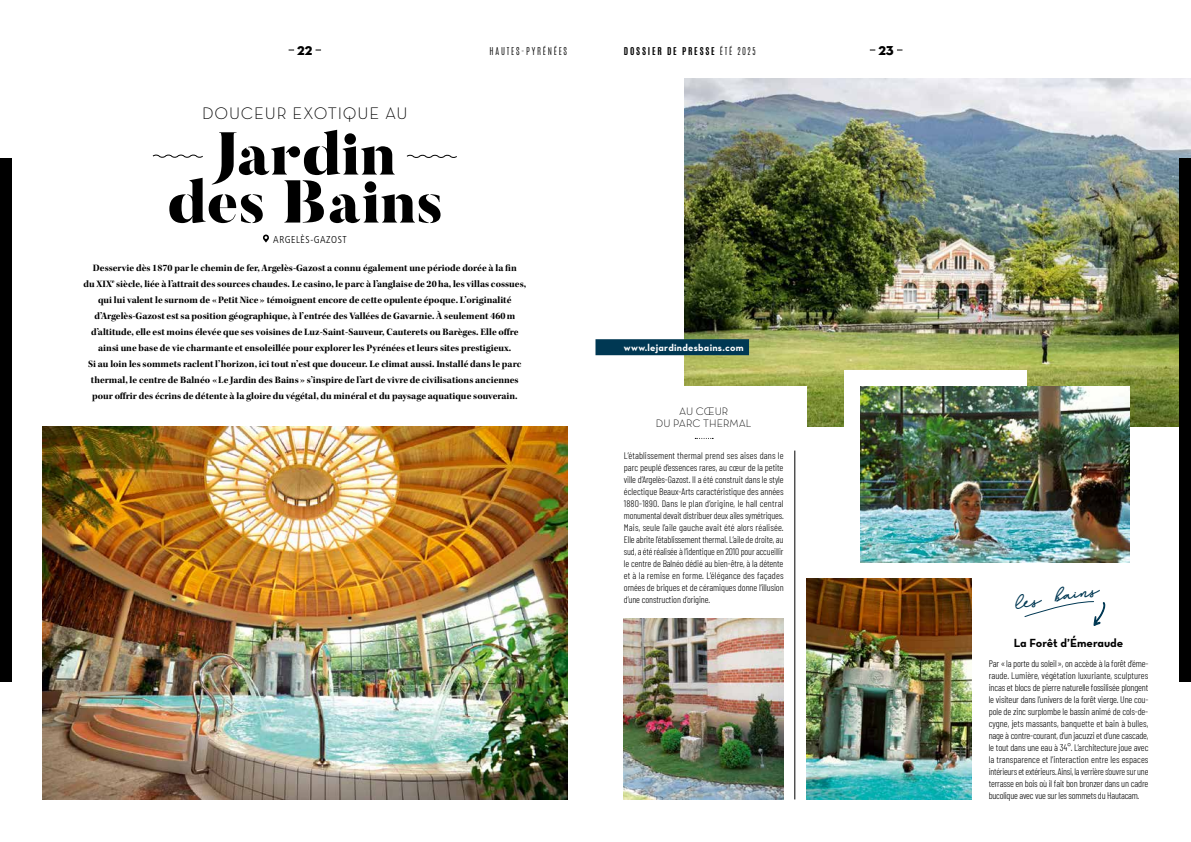
<style>
.page{position:relative;width:1191px;height:842px;background:#fff}
.page>*{position:absolute;margin:0;border:0;box-sizing:border-box;transform-origin:0 0}
.t1{font:900 60px/48px "Butler Stencil";color:#000;text-align:center}
.t2{font:italic 20px "Bathilda";color:#003853}
.t3{font:17px "Neutra Text Light Alt";letter-spacing:.05em;color:#000}
.t4{font:13px "Neutra Disp Titling";color:#000}
.t5{font:12px "Neutra Text Bold Alt";letter-spacing:-.005em;color:#000}
.t6{font:11px/12px "Neutra Text Light Alt";color:#000;text-align:center}
.t7{font:10px/16px "Kepler Std Bold Subh";color:#000;text-align:center}
.t8{font:10px "Neutra Text Bold Alt";letter-spacing:.025em;color:#fff}
.t9{font:300 condensed 10px "Frutiger LT Std";letter-spacing:.05em;color:#000}
.t10{font:300 9.5px/12px "Barlow Condensed";letter-spacing:-.015em;color:#000;text-align:justify}
.t11{font:700 9px "Antonio";letter-spacing:.2em;color:#000}
.t12{font:300 9px "Antonio";letter-spacing:.2em;color:#000}
.s1{font-weight:300}
</style>
<div class="page">
<svg style="left:152px;top:154px;width:51px;height:4px"></svg>
<svg style="left:406px;top:154px;width:51px;height:4px"></svg>
<svg style="left:263px;top:235px;width:6px;height:8px"></svg>
<img style="left:43px;top:427px;width:524px;height:372px">
<img style="left:684px;top:79px;width:507px;height:348px">
<div style="left:624px;top:387px;width:182px;height:216px;background:#fff"></div>
<div style="left:844px;top:371px;width:182px;height:216px;background:#fff"></div>
<svg style="left:695px;top:438px;width:18px;height:1px"></svg>
<img style="left:624px;top:619px;width:159px;height:180px">
<img style="left:806px;top:579px;width:165px;height:220px">
<img style="left:860px;top:386px;width:269px;height:177px">
<hr style="left:794px;top:451px;width:1px;height:348px;background:#000">
<svg style="left:1024px;top:601px;width:81px;height:25px"></svg>
<div style="left:595px;top:339px;width:154px;height:16px;background:#003853"></div>
<div style="left:1179px;top:159px;width:12px;height:523px;background:#000"></div>
<div style="left:0;top:159px;width:11px;height:523px;background:#000"></div>
<h3 class="t4" style="left:297px;top:42px;width:17px">22</h3>
<p class="t12" style="left:489px;top:44px;width:79px">HAUTES-PYRÉNÉES</p>
<p class="t11" style="left:624px;top:44px;width:133px">DOSSIER DE PRESSE <span class="s1">ÉTÉ 2025</span></p>
<h3 class="t4" style="left:878px;top:42px;width:17px">23</h3>
<h3 class="t3" style="left:202px;top:102px;width:207px">DOUCEUR EXOTIQUE AU</h3>
<h1 class="t1" style="left:166px;top:129px;width:278px">Jardin des Bains</h1>
<p class="t9" style="left:273px;top:233px;width:75px">ARGELÈS-GAZOST</p>
<p class="t7" style="left:83px;top:260px;width:444px">Desservie dès 1870 par le chemin de fer, Argelès-Gazost a connu également une période dorée à la fin<br>du XIX<sup>e</sup> siècle, liée à l’attrait des sources chaudes. Le casino, le parc à l’anglaise de 20ha, les villas cossues, qui lui valent le surnom de «Petit Nice» témoignent encore de cette opulente époque. L’originalité d’Argelès-Gazost est sa position géographique, à l’entrée des Vallées de Gavarnie. À seulement 460m d’altitude, elle est moins élevée que ses voisines de Luz-Saint-Sauveur, Cauterets ou Barèges. Elle offre ainsi une base de vie charmante et ensoleillée pour explorer les Pyrénées et leurs sites prestigieux.<br>Si au loin les sommets raclent l’horizon, ici tout n’est que douceur. Le climat aussi. Installé dans le parc thermal, le centre de Balnéo «Le Jardin des Bains» s’inspire de l’art de vivre de civilisations anciennes pour offrir des écrins de détente à la gloire du végétal, du minéral et du paysage aquatique souverain.</p>
<p class="t8" style="left:624px;top:341px;width:121px">www.lejardindesbains.com</p>
<p class="t6" style="left:656px;top:405px;width:97px">AU CŒUR<br>DU PARC THERMAL</p>
<p class="t10" style="left:624px;top:448px;width:161px">L’établissement thermal prend ses aises dans le parc peuplé d’essences rares, au cœur de la petite ville d’Argelès-Gazost. Il a été construit dans le style éclectique Beaux-Arts caractéristique des années 1880-1890. Dans le plan d’origine, le hall central monumental devait distribuer deux ailes symétriques.<br>Mais, seule l’aile gauche avait été alors réalisée.<br>Elle abrite l’établissement thermal. L’aile de droite, au sud, a été réalisée à l’identique en 2010 pour accueillir le centre de Balnéo dédié au bien-être, à la détente et à la remise en forme. L’élégance des façades ornées de briques et de céramiques donne l’illusion d’une construction d’origine.</p>
<h2 class="t2" style="left:1012px;top:589px;width:86px;rotate:-10deg">les bains</h2>
<p class="t5" style="left:1013px;top:635px;width:111px">La Forêt d’Émeraude</p>
<p class="t10" style="left:988px;top:656px;width:161px">Par «la porte du soleil», on accède à la forêt d’éme&shy;raude. Lumière, végétation luxuriante, sculptures incas et blocs de pierre naturelle fossilisée plongent le visiteur dans l’univers de la forêt vierge. Une cou&shy;pole de zinc surplombe le bassin animé de cols-de&shy;cygne, jets massants, banquette et bain à bulles, nage à contre-courant, d’un jacuzzi et d’une cascade, le tout dans une eau à 34°. L’architecture joue avec la transparence et l’interaction entre les espaces intérieurs et extérieurs. Ainsi, la verrière s’ouvre sur une terrasse en bois où il fait bon bronzer dans un cadre bucolique avec vue sur les sommets du Hautacam.</p>
</div>
